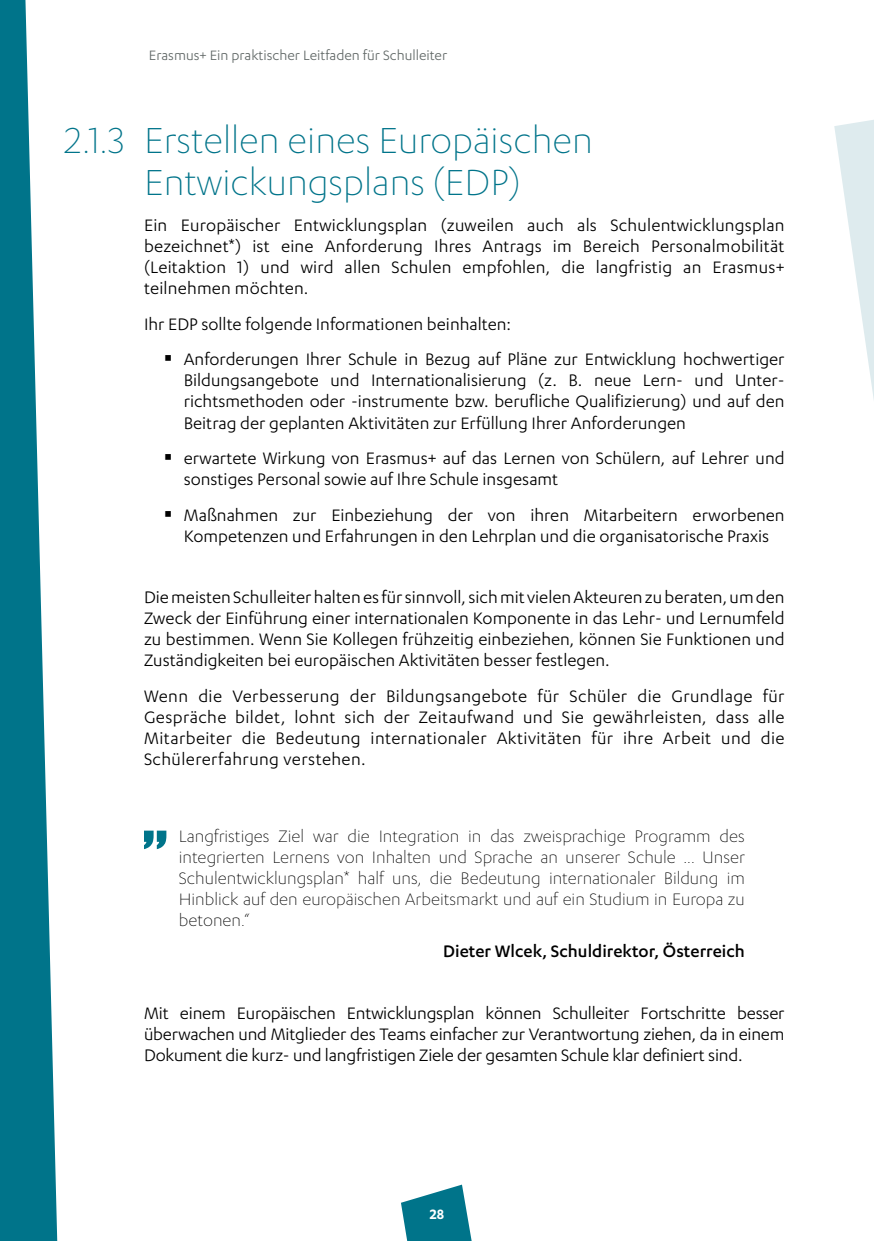
<style>
.page{position:relative;width:874px;height:1241px;background:#fff}
.page>*{position:absolute;margin:0;border:0;box-sizing:border-box;transform-origin:0 0}
.Quote_Part_02{font:72.45px "Impact";color:#00748a}
.Sub_Section_Header{font:300 42px/42px "Karbon";color:#00748a;text-align:center}
.Body_Text{font:19.25px/21px "Karbon";color:#000;text-align:justify}
.Quote_Part_02-2{font:300 19.25px/21px "Karbon";color:#000;text-align:justify}
.Quote_Name{font:500 19.25px "Karbon";color:#000}
.t1{font:15.75px "Karbon";color:#626968}
.t2{font:600 15.75px "Karbon";color:#fff}
</style>
<div class="page">
<svg style="left:834px;top:120px;width:39px;height:273px"></svg>
<svg style="left:0;top:0;width:58px;height:1240px;fill:#00748a"></svg>
<svg style="left:401px;top:1184px;width:71px;height:56px"></svg>
<p class="t1" style="left:149px;top:47px;width:299px">Erasmus+ Ein praktischer Leitfaden für Schulleiter</p>
<p class="Sub_Section_Header" style="left:64px;top:118px;width:529px">2.1.3 Erstellen eines Europäischen<br>Entwickungsplans (EDP)</p>
<p class="Body_Text" style="left:144px;top:214px;width:641px">Ein Europäischer Entwicklungsplan (zuweilen auch als Schulentwicklungsplan bezeichnet*) ist eine Anforderung Ihres Antrags im Bereich Personalmobilität (Leitaktion 1) und wird allen Schulen empfohlen, die langfristig an Erasmus+ teilnehmen möchten.</p>
<p class="Body_Text" style="left:144px;top:312px;width:368px">Ihr EDP sollte folgende Informationen beinhalten:</p>
<p class="Body_Text" style="left:184px;top:348px;width:602px">Anforderungen Ihrer Schule in Bezug auf Pläne zur Entwicklung hochwertiger Bildungsangebote und Internationalisierung (z. B. neue Lern- und Unter&shy;richtsmethoden oder -instrumente bzw. berufliche Qualifizierung) und auf den Beitrag der geplanten Aktivitäten zur Erfüllung Ihrer Anforderungen</p>
<p class="Body_Text" style="left:184px;top:447px;width:602px">erwartete Wirkung von Erasmus+ auf das Lernen von Schülern, auf Lehrer und sonstiges Personal sowie auf Ihre Schule insgesamt</p>
<p class="Body_Text" style="left:184px;top:504px;width:602px">Maßnahmen zur Einbeziehung der von ihren Mitarbeitern erworbenen<br>Kompetenzen und Erfahrungen in den Lehrplan und die organisatorische Praxis</p>
<p class="Body_Text" style="left:144px;top:586px;width:641px">Die meisten Schulleiter halten es für sinnvoll, sich mit vielen Akteuren zu beraten, um den Zweck der Einführung einer internationalen Komponente in das Lehr- und Lernumfeld zu bestimmen. Wenn Sie Kollegen frühzeitig einbeziehen, können Sie Funktionen und Zuständigkeiten bei europäischen Aktivitäten besser festlegen.</p>
<p class="Body_Text" style="left:144px;top:685px;width:641px">Wenn die Verbesserung der Bildungsangebote für Schüler die Grundlage für Gespräche bildet, lohnt sich der Zeitaufwand und Sie gewährleisten, dass alle Mitarbeiter die Bedeutung internationaler Aktivitäten für ihre Arbeit und die Schülererfahrung verstehen.</p>
<p class="Quote_Part_02" style="left:143px;top:757px;width:26px">„</p>
<p class="Quote_Part_02-2" style="left:179px;top:824px;width:567px">Langfristiges Ziel war die Integration in das zweisprachige Programm des integrierten Lernens von Inhalten und Sprache an unserer Schule ... Unser Schulentwicklungsplan* half uns, die Bedeutung internationaler Bildung im Hinblick auf den europäischen Arbeitsmarkt und auf ein Studium in Europa zu betonen.“</p>
<p class="Quote_Name" style="left:443px;top:940px;width:303px">Dieter Wlcek, Schuldirektor, Österreich</p>
<p class="Body_Text" style="left:144px;top:1001px;width:641px">Mit einem Europäischen Entwicklungsplan können Schulleiter Fortschritte besser überwachen und Mitglieder des Teams einfacher zur Verantwortung ziehen, da in einem Dokument die kurz- und langfristigen Ziele der gesamten Schule klar definiert sind.</p>
<p class="t2" style="left:429px;top:1204px;width:16px">28</p>
</div>
